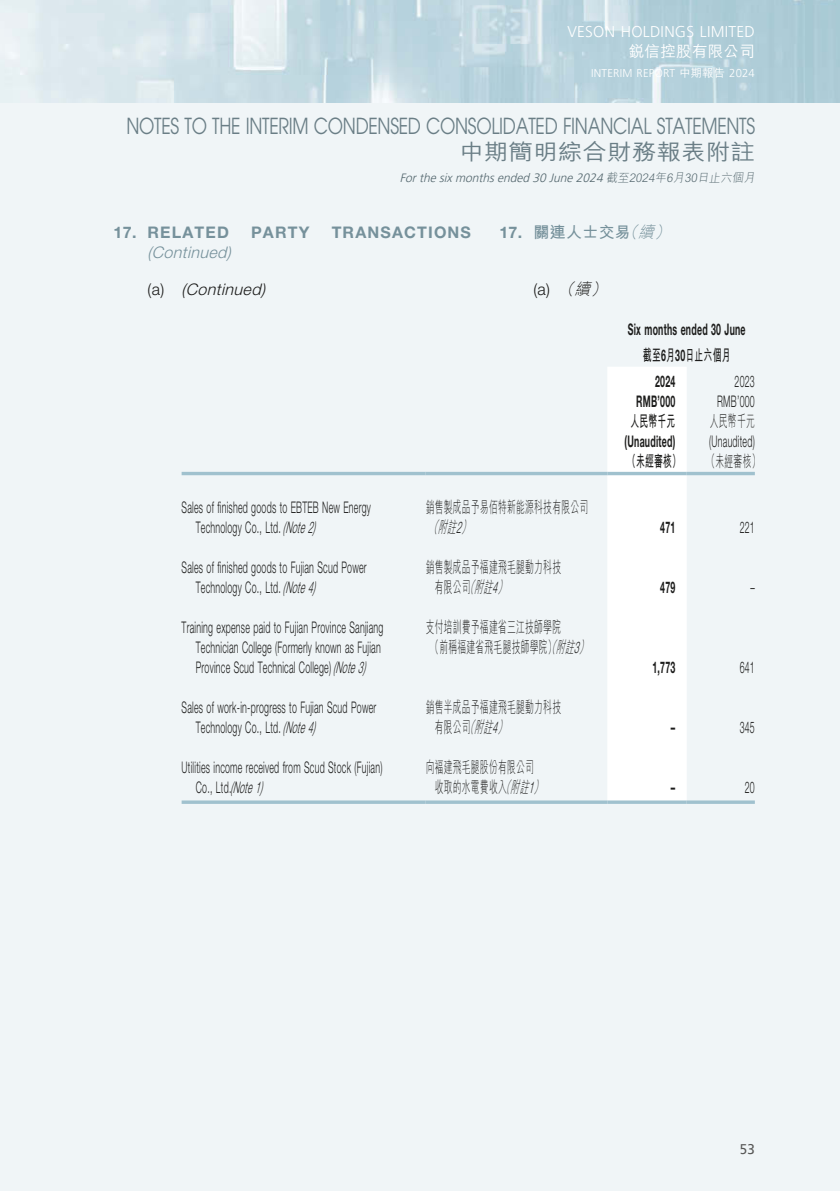
<style>
.page{position:relative;width:840px;height:1191px;background:#fff}
.page>*{position:absolute;margin:0;border:0;box-sizing:border-box;transform-origin:0 0}
.t1{font:22px "ITC Avant Garde Pro";letter-spacing:-.02em;color:#6a7e86;scale:.8 1}
.t2{font:500 22px "M Hei HK";letter-spacing:.015em;color:#6a7e86;scale:1.1 1}
.t3{font:300 16px/20px "Helvetica Neue LT Pro";letter-spacing:.025em;color:#1c1c1b;scale:.55 1}
.t4{font:300 16px/20px "M Hei HK";letter-spacing:.025em;color:#1c1c1b;scale:.55 1}
.t5{font:700 16px "Helvetica Neue LT Pro";letter-spacing:.025em;color:#1c1c1b;scale:.55 1}
.t6{font:700 16px "Helvetica Neue LT Pro";letter-spacing:.07em;color:#76919b}
.t7{font:700 16px "M Hei HK";letter-spacing:.025em;color:#1c1c1b;scale:.55 1}
.t8{font:italic 300 16px "Helvetica Neue LT Pro";color:#1c1c1b}
.t9{font:700 16px "M Hei HK";letter-spacing:.015em;color:#76919b}
.t10{font:italic 300 16px "Helvetica Neue LT Pro";color:#76919b}
.t11{font:300 16px "Helvetica Neue LT Pro";letter-spacing:.025em;color:#1c1c1b}
.t12{font:300 15.6px "Frutiger LT Pro";letter-spacing:.015em;color:#fff}
.t13{font:500 15.6px "M Hei HK";letter-spacing:.015em;color:#fff}
.t14{font:14px "Frutiger LT Pro";color:#575756;scale:.95 1}
.t15{font:italic 300 12px "Frutiger LT Pro";color:#54676e}
.t16{font:300 11.2px "Frutiger LT Pro";letter-spacing:.015em;color:#fff}
.s1{font-family:"M Hei HK";font-weight:500}
.s2{font-family:"M Hei HK";font-style:normal}
.s3{font-style:normal}
.s4{font-family:"Helvetica Neue LT Pro"}
.s5{font-weight:300;font-style:italic}
.s6{font-family:"M Hei HK";font-style:italic}
.s7{font-style:italic}
.s8{font-family:"Helvetica Neue LT Pro";font-style:italic}
</style>
<div class="page">
<div style="left:0;top:0;width:839px;height:1191px;background:#f0f5f7"></div>
<img style="left:0;top:0;width:839px;height:102px">
<div style="left:607px;top:367px;width:79px;height:433px;background:#fff"></div>
<hr style="left:181px;top:472px;width:244px;height:3px;background:#a0c1ce">
<hr style="left:425px;top:472px;width:182px;height:3px;background:#a0c1ce">
<hr style="left:607px;top:472px;width:79px;height:3px;background:#a0c1ce">
<hr style="left:686px;top:472px;width:68px;height:3px;background:#a0c1ce">
<svg style="left:181px;top:800px;width:244px;height:4px"></svg>
<svg style="left:425px;top:800px;width:182px;height:4px"></svg>
<svg style="left:607px;top:800px;width:79px;height:4px"></svg>
<svg style="left:686px;top:800px;width:68px;height:4px"></svg>
<p class="t12" style="left:567px;top:22px;width:189px">VESON HOLDINGS LIMITED</p>
<p class="t13" style="left:628px;top:40px;width:127px">銳信控股有限公司</p>
<p class="t16" style="left:590px;top:66px;width:165px">INTERIM REPORT <span class="s1">中期報告</span> 2024</p>
<h1 class="t1" style="left:126px;top:112px;width:787px">NOTES TO THE INTERIM CONDENSED CONSOLIDATED FINANCIAL STATEMENTS</h1>
<h1 class="t2" style="left:459px;top:136px;width:270px">中期簡明綜合財務報表附註</h1>
<p class="t15" style="left:399px;top:171px;width:359px">Forthesixmonthsended 30 June2024 <span class="s2">截至2024年6月30日止六個月</span></p>
<p class="t6" style="left:113px;top:223px;width:117px">17. RELATED</p>
<p class="t6" style="left:251px;top:223px;width:60px">PARTY</p>
<p class="t6" style="left:331px;top:223px;width:141px">TRANSACTIONS</p>
<p class="t10" style="left:147px;top:243px;width:85px">(Continued)</p>
<p class="t8" style="left:147px;top:280px;width:119px"><span class="s3">( a )</span> (Continued)</p>
<p class="t9" style="left:499px;top:221px;width:177px"><span class="s4">17.</span> 關連人士交易<span class="s5">（續）</span></p>
<p class="t11" style="left:533px;top:280px;width:80px">( a) <span class="s6">（續）</span></p>
<p class="t5" style="left:627px;top:320px;width:216px">Six months ended 30 June</p>
<p class="t7" style="left:642px;top:343px;width:160px">截至<span class="s4">6</span>月<span class="s4">30</span>日止六個月</p>
<p class="t5" style="left:654px;top:371px;width:38px">2024</p>
<p class="t3" style="left:734px;top:371px;width:38px">2023</p>
<p class="t5" style="left:636px;top:391px;width:73px">RMB’000</p>
<p class="t3" style="left:716px;top:391px;width:70px">RMB’000</p>
<p class="t7" style="left:630px;top:409px;width:83px">人民幣千元</p>
<p class="t4" style="left:709px;top:410px;width:83px">人民幣千元</p>
<p class="t5" style="left:624px;top:431px;width:94px">(Unaudited)</p>
<p class="t3" style="left:708px;top:431px;width:84px">(Unaudited)</p>
<p class="t7" style="left:626px;top:449px;width:100px">（未經審核）</p>
<p class="t4" style="left:706px;top:450px;width:100px">（未經審核）</p>
<p class="t3" style="left:196px;top:497px;width:320px;text-indent:-14px">Sales of finished goods to EBTEB New Energy<br>Technology Co., Ltd. <span class="s7">(Note2)</span></p>
<p class="t4" style="left:425px;top:497px;width:297px">銷售製成品予易佰特新能源科技有限公司<span class="s7">（附註</span><span class="s8">2</span><span class="s7">）</span></p>
<p class="t3" style="left:196px;top:557px;width:312px;text-indent:-14px">Sales of finished goods to Fujian Scud Power<br>Technology Co., Ltd. <span class="s7">(Note4)</span></p>
<p class="t4" style="left:434px;top:557px;width:231px;text-indent:-9px">銷售製成品予福建飛毛腿動力科技有限公司<span class="s7">（附註</span><span class="s8">4</span><span class="s7">）</span></p>
<p class="t3" style="left:196px;top:617px;width:342px;text-indent:-14px">Training expense paid to Fujian Province Sanjiang<br>Technician College (Formerly known as Fujian<br>Province Scud Technical College) <span class="s7">(Note3)</span></p>
<p class="t4" style="left:425px;top:617px;width:305px">支付培訓費予福建省三江技師學院<br>（前稱福建省飛毛腿技師學院）<span class="s7">（附註</span><span class="s8">3</span><span class="s7">）</span></p>
<p class="t3" style="left:196px;top:697px;width:329px;text-indent:-14px">Sales of work-in-progress to Fujian Scud Power<br>Technology Co., Ltd. <span class="s7">(Note4)</span></p>
<p class="t4" style="left:434px;top:697px;width:231px;text-indent:-9px">銷售半成品予福建飛毛腿動力科技有限公司<span class="s7">（附註</span><span class="s8">4</span><span class="s7">）</span></p>
<p class="t3" style="left:196px;top:757px;width:341px;text-indent:-14px">Utilities income received from Scud Stock (Fujian)<br>Co., Ltd.<span class="s7">(Note1)</span></p>
<p class="t4" style="left:434px;top:757px;width:206px;text-indent:-9px">向褔建飛毛腿股份有限公司<br>收取的水電費收入<span class="s7">（附註</span><span class="s8">1</span><span class="s7">）</span></p>
<p class="t5" style="left:659px;top:517px;width:29px">471</p>
<p class="t3" style="left:739px;top:517px;width:29px">221</p>
<p class="t5" style="left:659px;top:577px;width:29px">479</p>
<p class="t3" style="left:750px;top:577px;width:10px">–</p>
<p class="t5" style="left:652px;top:657px;width:43px">1,773</p>
<p class="t3" style="left:739px;top:657px;width:29px">641</p>
<p class="t5" style="left:670px;top:717px;width:10px">–</p>
<p class="t3" style="left:739px;top:717px;width:29px">345</p>
<p class="t5" style="left:670px;top:777px;width:10px">–</p>
<p class="t3" style="left:744px;top:777px;width:20px">20</p>
<p class="t14" style="left:739px;top:1140px;width:17px">53</p>
</div>
